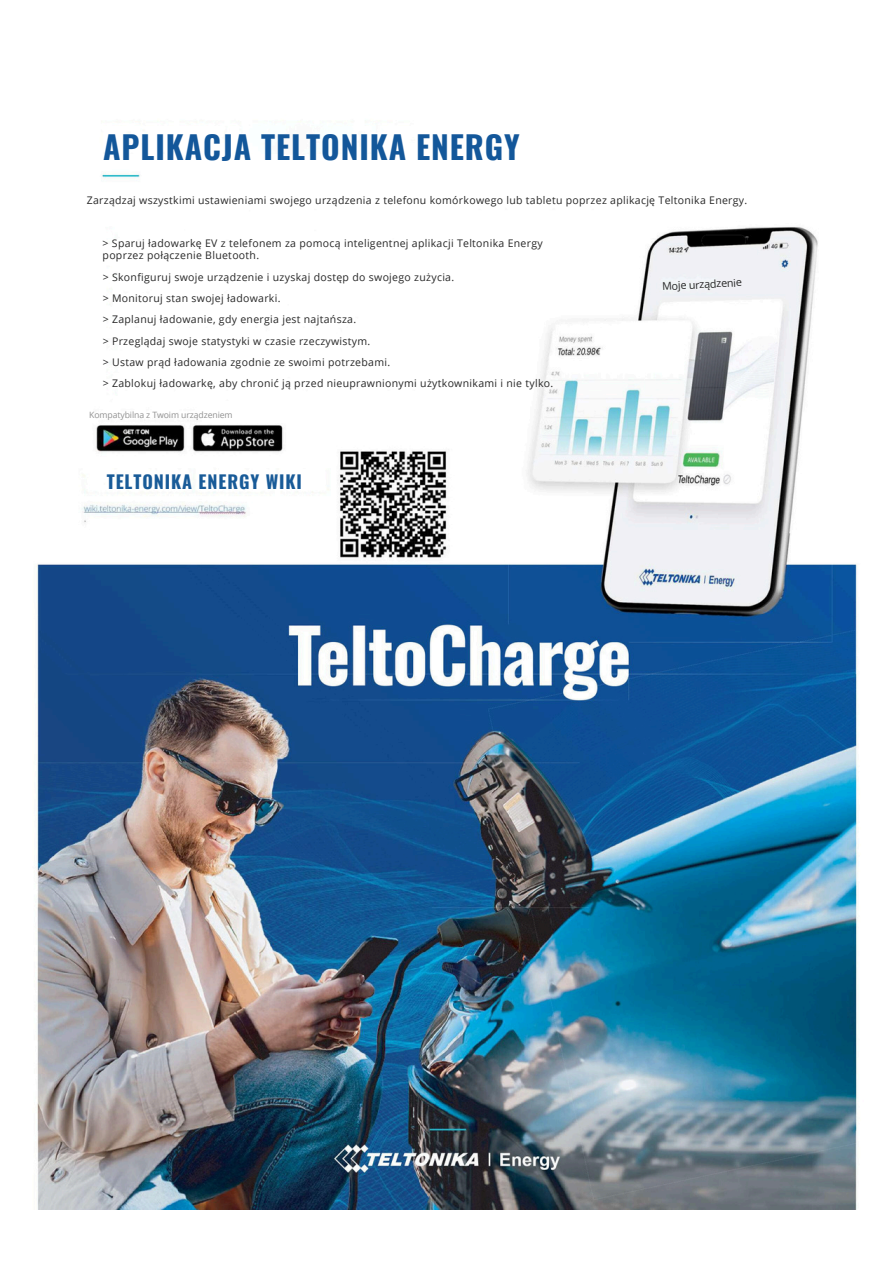
<style>
.page{position:relative;width:894px;height:1264px;background:#fff}
.page>*{position:absolute;margin:0;border:0;box-sizing:border-box;transform-origin:0 0}
.t1{font:700 31.65px "Oswald";letter-spacing:.03em;color:#13579a}
.t2{font:700 18px "Oswald";letter-spacing:.05em;color:#195b98}
.t3{font:10.8px "Open Sans";color:#282828}
.t4{font:10.5px "Open Sans";letter-spacing:.03em;color:#282828}
.t5{font:8.7px "Open Sans";letter-spacing:-.01em;color:#929292}
</style>
<div class="page">
<img style="left:35px;top:121px;width:822px;height:1088px">
<h1 class="t1" style="left:103px;top:122px;width:418px">APLIKACJA TELTONIKA ENERGY</h1>
<h3 class="t4" style="left:87px;top:193px;width:662px">Zarządzaj wszystkimi ustawieniami swojego urządzenia z telefonu komórkowego lub tabletu poprzez aplikację Teltonika Energy.</h3>
<p class="t4" style="left:103px;top:236px;width:441px">&gt; Sparuj ładowarkę EV z telefonem za pomocą inteligentnej aplikacji Teltonika Energy</p>
<h3 class="t4" style="left:103px;top:248px;width:158px">poprzez połączenie Bluetooth.</h3>
<h3 class="t4" style="left:103px;top:269px;width:353px">&gt; Skonfiguruj swoje urządzenie i uzyskaj dostęp do swojego zużycia.</h3>
<h3 class="t4" style="left:103px;top:291px;width:179px">&gt; Monitoruj stan swojej ładowarki.</h3>
<h3 class="t4" style="left:103px;top:312px;width:255px">&gt; Zaplanuj ładowanie, gdy energia jest najtańsza.</h3>
<h3 class="t4" style="left:103px;top:333px;width:269px">&gt; Przeglądaj swoje statystyki w czasie rzeczywistym.</h3>
<h3 class="t4" style="left:103px;top:355px;width:289px">&gt; Ustaw prąd ładowania zgodnie ze swoimi potrzebami.</h3>
<h3 class="t4" style="left:103px;top:376px;width:452px">&gt; Zablokuj ładowarkę, aby chronić ją przed nieuprawnionymi użytkownikami i nie tylko.</h3>
<h3 class="t5" style="left:89px;top:409px;width:145px">Kompatybilna z Twoim urządzeniem</h3>
<p class="t3" style="left:661px;top:279px;width:81px;rotate:-3deg">Moje urządzenie</p>
<h2 class="t2" style="left:107px;top:468px;width:197px">TELTONIKA ENERGY WIKI</h2>
</div>
